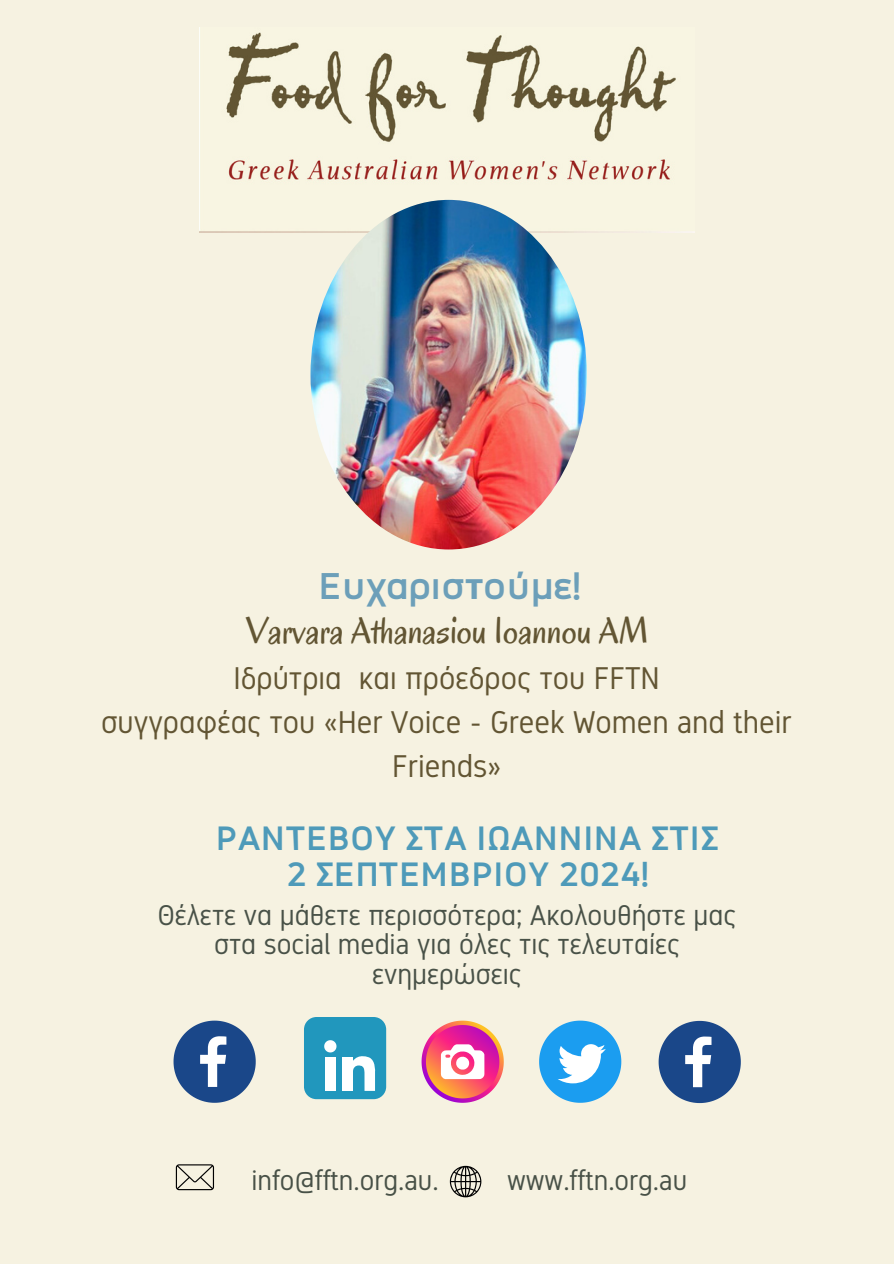
<style>
.page{position:relative;width:894px;height:1264px;background:#fff}
.page>*{position:absolute;margin:0;border:0;box-sizing:border-box;transform-origin:0 0}
.t1{font:37.5px "Oregano";color:#625533}
.t2{font:700 37.5px "Normung";color:#6c9fb9}
.t3{font:700 34.05px/36px "Normung";color:#4e9ab9;text-align:center}
.t4{font:31.5px/43.8px "Normung";color:#625533;text-align:center}
.t5{font:28.5px/29.2px "Normung";color:#485147;text-align:center}
.t6{font:28.2px "Normung";color:#485147}
</style>
<div class="page">
<div style="left:0;top:0;width:893px;height:1263px;background:#f6f2e1"></div>
<img style="left:199px;top:27px;width:495px;height:205px">
<img style="left:310px;top:200px;width:276px;height:349px;border-radius:50%">
<svg style="left:173px;top:1020px;width:83px;height:82px"></svg>
<div style="left:304px;top:1017px;width:82px;height:82px;background:#2197bd;border-radius:12px"></div>
<svg style="left:324px;top:1040px;width:12px;height:12px"></svg>
<div style="left:325px;top:1056px;width:10px;height:34px;background:#fff"></div>
<div style="left:342px;top:1056px;width:10px;height:34px;background:#fff"></div>
<svg style="left:349px;top:1056px;width:26px;height:34px"></svg>
<svg style="left:421px;top:1020px;width:82px;height:82px"></svg>
<svg style="left:539px;top:1020px;width:82px;height:82px"></svg>
<svg style="left:658px;top:1020px;width:82px;height:83px"></svg>
<svg style="left:176px;top:1164px;width:38px;height:26px"></svg>
<svg style="left:449px;top:1165px;width:32px;height:32px"></svg>
<h1 class="t2" style="left:319px;top:564px;width:263px">Ευχαριστούμε!</h1>
<h1 class="t1" style="left:245px;top:607px;width:404px">Varvara Athanasiou Ioannou AM</h1>
<p class="t4" style="left:101px;top:656px;width:692px">Ιδρύτρια και πρόεδρος του FFTN<br>συγγραφέας του «Her Voice - Greek Women and their<br>Friends»</p>
<p class="t3" style="left:216px;top:820px;width:504px">ΡΑΝΤΕΒΟΥ ΣΤΑ ΙΩΑΝΝΙΝΑ ΣΤΙΣ<br>2 ΣΕΠΤΕΜΒΡΙΟΥ 2024!</p>
<p class="t5" style="left:158px;top:900px;width:579px">Θέλετε να μάθετε περισσότερα; Ακολουθήστε μας στα social media για όλες τις τελευταίες ενημερώσεις</p>
<p class="t6" style="left:251px;top:1164px;width:188px">info@fftn.org.au.</p>
<p class="t6" style="left:507px;top:1164px;width:181px">www.fftn.org.au</p>
</div>
